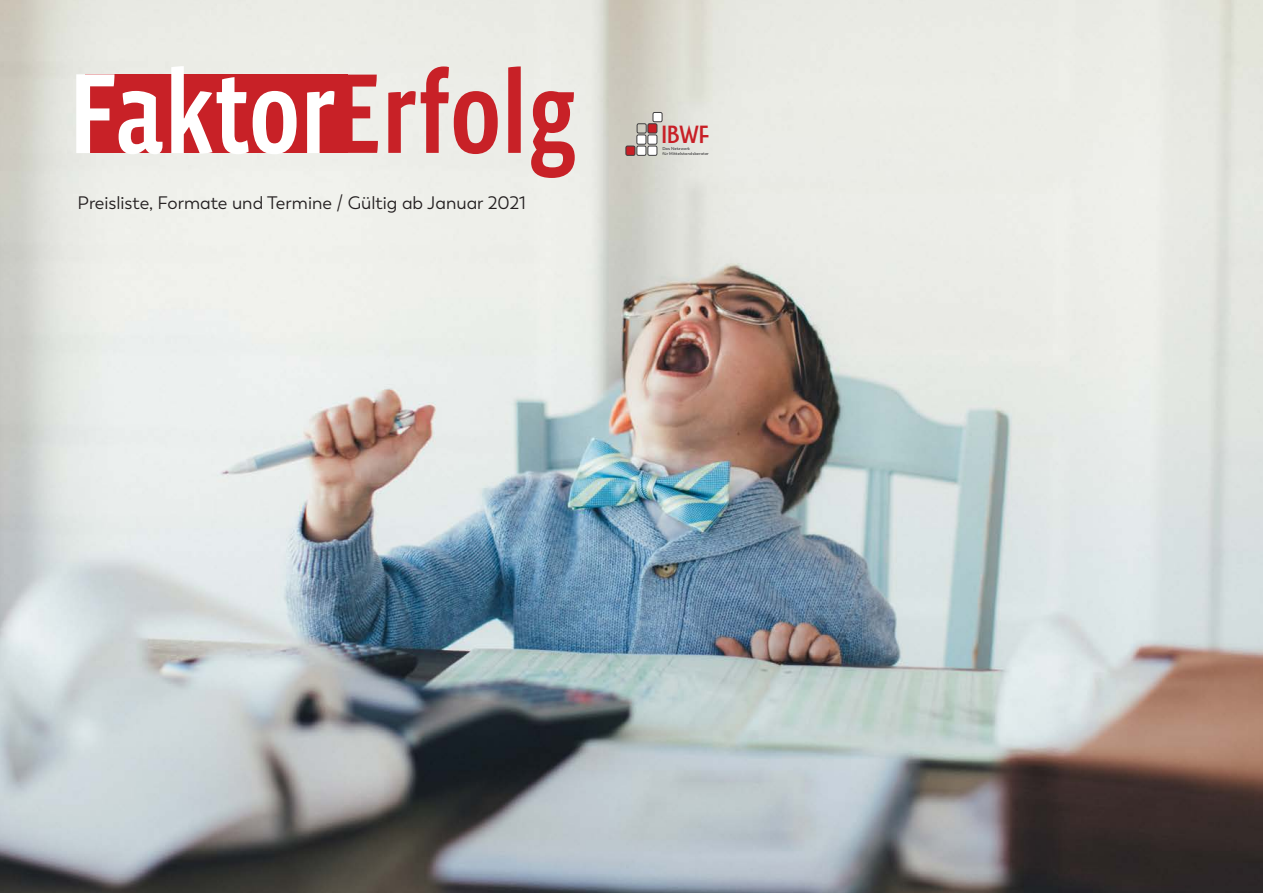
<style>
.page{position:relative;width:1263px;height:893px;background:#fff}
.page>*{position:absolute;margin:0;border:0;box-sizing:border-box;transform-origin:0 0}
.t1{font:26.7px "Modern M";color:#c81f26}
.t2{font:18px "Trenda";color:#231f20}
.t3{font:600 4.2px/5.2px "Trenda";letter-spacing:.01em;color:#3e3e3f}
</style>
<div class="page">
<img style="left:0;top:0;width:1263px;height:893px">
<div style="left:648px;top:135px;width:9px;height:9px;background:#fff;border-radius:2px"></div>
<div style="left:648px;top:135px;width:9px;height:9px;border:1px solid #3e3e3f;border-radius:2px"></div>
<div style="left:637px;top:135px;width:9px;height:9px;background:#fff;border-radius:2px"></div>
<div style="left:637px;top:135px;width:9px;height:9px;border:1px solid #3e3e3f;border-radius:2px"></div>
<div style="left:648px;top:146px;width:9px;height:9px;background:#fff;border-radius:2px"></div>
<div style="left:648px;top:146px;width:9px;height:9px;border:1px solid #3e3e3f;border-radius:2px"></div>
<div style="left:637px;top:146px;width:9px;height:9px;background:#fff;border-radius:2px"></div>
<div style="left:637px;top:146px;width:9px;height:9px;border:1px solid #3e3e3f;border-radius:2px"></div>
<div style="left:626px;top:146px;width:9px;height:9px;background:#c81f26;border-radius:2px"></div>
<div style="left:626px;top:146px;width:9px;height:9px;border:1px solid #3e3e3f;border-radius:2px"></div>
<svg style="left:637px;top:112px;width:25px;height:21px"></svg>
<svg style="left:76px;top:66px;width:499px;height:112px"></svg>
<p class="t2" style="left:78px;top:192px;width:450px">Preisliste, Formate und Termine / Gültig ab Januar 2021</p>
<h1 class="t1" style="left:660px;top:121px;width:52px">IBWF</h1>
<p class="t3" style="left:662px;top:146px;width:48px">Das Netzwerk<br>für Mittelstandsberater</p>
</div>
